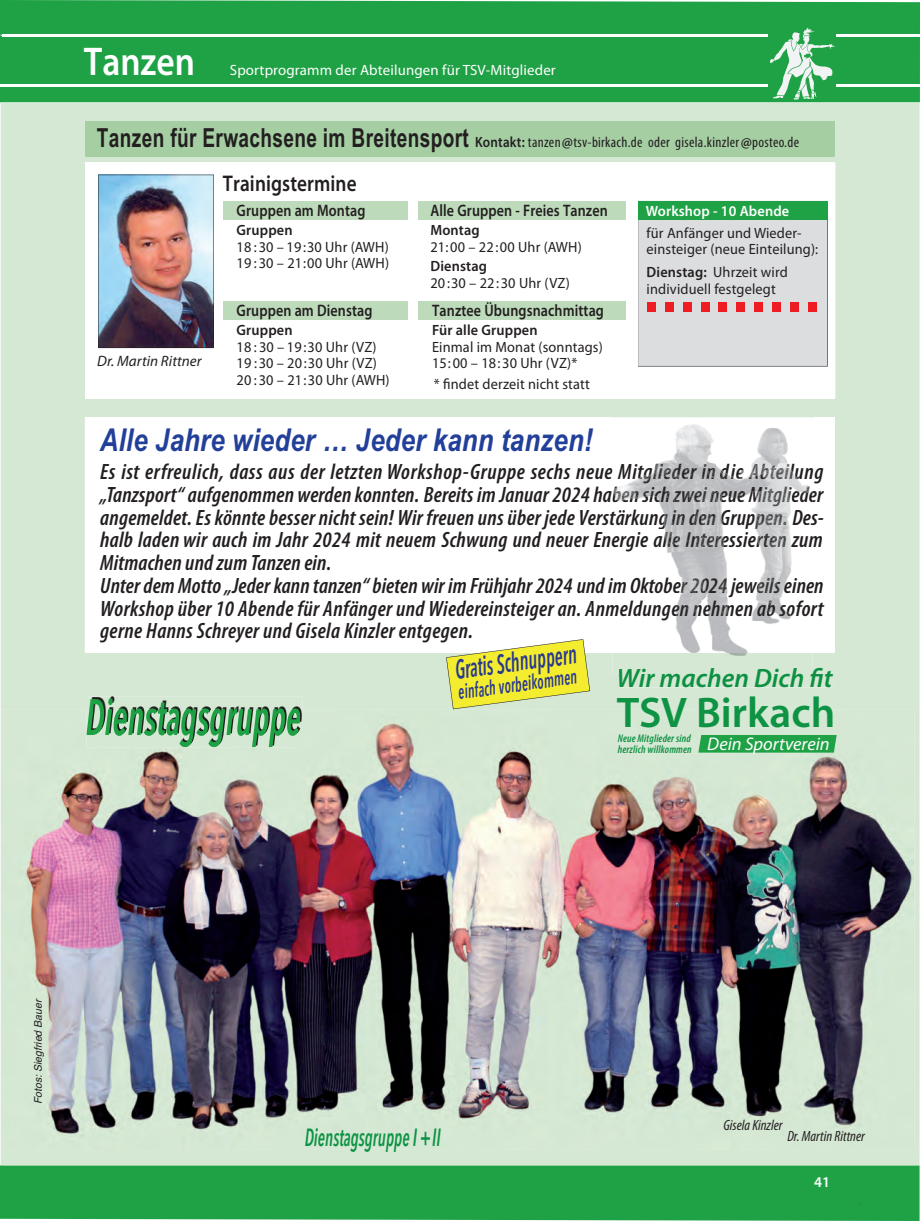
<style>
.page{position:relative;width:920px;height:1221px;background:#fff}
.page>*{position:absolute;margin:0;border:0;box-sizing:border-box;transform-origin:0 0}
.t1{font:italic 600 50.57px "Avenir Next Condensed";color:#231f20;scale:.67 1}
.t2{font:600 43.05px "Myriad Pro";color:#0d9343}
.t3{font:italic 700 31.5px "Arial Narrow";letter-spacing:.005em;color:#223f99}
.t4{font:italic 600 26.78px "Avenir Next Condensed";color:#283890;scale:.67 1}
.t5{font:italic 600 26.6px "Myriad Pro";color:#0d9042}
.t6{font:700 26.25px "Arial Narrow";letter-spacing:.015em;color:#231f20;scale:.89 1}
.t7{font:italic 600 24.68px "Avenir Next Condensed";color:#0d9344;scale:.67 1}
.t8{font:600 22.75px "Myriad Pro";letter-spacing:.005em;color:#231f20;scale:.85 1}
.t9{font:italic 600 condensed 22.22px/22.8px "Myriad Pro";letter-spacing:.01em;color:#231f20}
.t10{font:italic 600 20.3px "Avenir Next Condensed";color:#283890;scale:.67 1}
.t11{font:italic 18.38px "Myriad Pro";color:#fff}
.t12{font:600 16.62px "Myriad Pro";letter-spacing:.01em;color:#231f20;scale:.85 1}
.t13{font:italic 15.05px "Myriad Pro";color:#231f20}
.t14{font:14.88px/16.6px "Myriad Pro";letter-spacing:.01em;color:#231f20;scale:.96 1}
.t15{font:condensed 14.88px "Myriad Pro";letter-spacing:.02em;color:#231f20}
.t16{font:14.88px "Myriad Pro";letter-spacing:.01em;color:#fff}
.t17{font:italic condensed 14.88px "Myriad Pro";color:#231f20}
.t18{font:600 14.88px "Myriad Pro";letter-spacing:.01em;color:#fff;scale:.96 1}
.t19{font:600 14.88px "Myriad Pro";letter-spacing:.01em;color:#fff}
.t20{font:italic 600 condensed 11.2px/10.3px "Myriad Pro";letter-spacing:.015em;color:#0e9043;scale:.96 1}
.t21{font:italic 10.5px "Helvetica";color:#231f20}
.s1{font-weight:600;font-size:40.25px}
.s2{font-weight:600;font-stretch:normal}
.s3{font-weight:600}
.s4{color:#2a2829}
.s5{color:#363536}
.s6{color:#282526}
.s7{color:#454647}
.s8{color:#292627}
.s9{color:#727477}
.s10{color:#525254}
.s11{color:#515153}
.s12{color:#656568}
.s13{color:#5f5f62}
.s14{color:#262324}
.s15{color:#6d6e71}
.s16{color:#343334}
.s17{color:#353435}
.s18{color:#373738}
.s19{color:#2b292a}
.s20{color:#272425}
.s21{color:#4a4b4c}
.s22{color:#545557}
.s23{color:#474849}
.s24{color:#3a393a}
.s25{color:#383839}
.s26{color:#535355}
.s27{color:#414243}
.s28{color:#2c2a2b}
.s29{color:#2f2d2e}
</style>
<div class="page">
<div style="left:0;top:1165px;width:919px;height:55px;background:#1fa245"></div>
<div style="left:0;top:0;width:919px;height:102px;background:#1fa245"></div>
<hr style="left:2px;top:34px;width:917px;height:2px;background:#fff">
<hr style="left:0;top:84px;width:919px;height:3px;background:#fff">
<div style="left:1px;top:102px;width:918px;height:1063px;background:#d5e8d4"></div>
<svg style="left:88px;top:696px;width:214px;height:13px"></svg>
<div style="left:86px;top:698px;width:214px;height:11px;background:#d5e8d4"></div>
<div style="left:619px;top:668px;width:214px;height:19px;background:#d5e8d4"></div>
<div style="left:85px;top:417px;width:749px;height:235px;background:#fff"></div>
<img style="left:0;top:709px;width:914px;height:440px">
<img style="left:86px;top:709px;width:214px;height:38px">
<img style="left:86px;top:719px;width:2px;height:16px">
<img style="left:178px;top:709px;width:2px;height:25px">
<img style="left:88px;top:734px;width:90px;height:1px">
<img style="left:88px;top:709px;width:90px;height:25px">
<div style="left:85px;top:121px;width:750px;height:35px;background:#a5cfa3"></div>
<div style="left:768px;top:27px;width:67px;height:74px;background:#1fa245"></div>
<svg style="left:769px;top:27px;width:65px;height:72px"></svg>
<svg style="left:446px;top:639px;width:144px;height:70px;background:#ecea62"></svg>
<svg style="left:698px;top:734px;width:138px;height:18px;background:#2ca74f"></svg>
<img style="left:612px;top:398px;width:200px;height:276px">
<img style="left:619px;top:668px;width:193px;height:6px">
<img style="left:614px;top:463px;width:75px;height:20px">
<svg style="left:690px;top:468px;width:7px;height:11px"></svg>
<img style="left:701px;top:464px;width:14px;height:15px">
<img style="left:720px;top:463px;width:23px;height:16px">
<img style="left:749px;top:463px;width:63px;height:20px">
<img style="left:612px;top:486px;width:200px;height:20px">
<img style="left:612px;top:509px;width:174px;height:20px">
<img style="left:792px;top:509px;width:20px;height:15px">
<img style="left:612px;top:532px;width:36px;height:19px">
<img style="left:653px;top:532px;width:19px;height:15px">
<svg style="left:672px;top:536px;width:8px;height:11px"></svg>
<img style="left:682px;top:532px;width:104px;height:15px">
<img style="left:791px;top:536px;width:21px;height:11px">
<img style="left:612px;top:577px;width:115px;height:16px">
<img style="left:727px;top:577px;width:85px;height:20px">
<div style="left:85px;top:163px;width:750px;height:235px;background:#fff"></div>
<div style="left:638px;top:220px;width:189px;height:146px;background:#dcdddf"></div>
<div style="left:223px;top:201px;width:184px;height:19px;background:#bddbbb"></div>
<div style="left:418px;top:201px;width:208px;height:19px;background:#bddbbb"></div>
<div style="left:638px;top:201px;width:189px;height:19px;background:#1fa245"></div>
<div style="left:418px;top:301px;width:208px;height:18px;background:#bddbbb"></div>
<img style="left:98px;top:175px;width:116px;height:173px">
<div style="left:646px;top:302px;width:9px;height:9px;background:#ee1d23"></div>
<div style="left:664px;top:302px;width:9px;height:9px;background:#ee1d23"></div>
<div style="left:682px;top:302px;width:9px;height:9px;background:#ee1d23"></div>
<div style="left:700px;top:302px;width:9px;height:9px;background:#ee1d23"></div>
<div style="left:718px;top:302px;width:9px;height:9px;background:#ee1d23"></div>
<div style="left:736px;top:302px;width:9px;height:9px;background:#ee1d23"></div>
<div style="left:754px;top:302px;width:9px;height:9px;background:#ee1d23"></div>
<div style="left:772px;top:302px;width:9px;height:9px;background:#ee1d23"></div>
<div style="left:790px;top:302px;width:9px;height:9px;background:#ee1d23"></div>
<div style="left:808px;top:302px;width:9px;height:9px;background:#ee1d23"></div>
<div style="left:223px;top:301px;width:184px;height:18px;background:#bddbbb"></div>
<p class="t16" style="left:84px;top:64px;width:473px"><span class="s1">Tanzen</span> Sportprogramm der Abteilungen für TSV-Mitglieder</p>
<p class="t6" style="left:97px;top:129px;width:419px">Tanzen für Erwachsene im Breitensport</p>
<p class="t15" style="left:475px;top:137px;width:325px"><span class="s2">Kontakt:</span> tanzen<span class="s2">@</span>tsv-birkach.de oder gisela.kinzler<span class="s2">@</span>posteo.de</p>
<p class="t13" style="left:97px;top:356px;width:106px">Dr. Martin Rittner</p>
<p class="t8" style="left:223px;top:169px;width:159px">Trainigstermine</p>
<p class="t12" style="left:236px;top:200px;width:153px">Gruppen am Montag</p>
<p class="t14" style="left:236px;top:223px;width:160px"><span class="s3">Gruppen<br></span>18 : 30 – 19:30 Uhr (AWH)<br>19 : 30 – 21:00 Uhr (AWH)</p>
<p class="t12" style="left:236px;top:300px;width:161px">Gruppen am Dienstag</p>
<p class="t14" style="left:236px;top:323px;width:161px"><span class="s3">Gruppen<br></span>18 : 30 – 19:30 Uhr (VZ)<br>19 :30 – 20:30 Uhr (VZ)<br>20 : 30 – 21:30 Uhr (AWH)</p>
<p class="t12" style="left:430px;top:201px;width:210px">Alle Gruppen - Freies Tanzen</p>
<p class="t14" style="left:430px;top:223px;width:159px"><span class="s3">Montag<br></span>21: 00 – 22:00 Uhr (AWH)</p>
<p class="t14" style="left:430px;top:259px;width:147px"><span class="s3">Dienstag<br></span>20 :30 – 22:30 Uhr (VZ)</p>
<p class="t12" style="left:432px;top:300px;width:204px">Tanztee Übungsnachmittag</p>
<p class="t14" style="left:432px;top:323px;width:179px"><span class="s3">Für alle Gruppen<br></span>Einmal im Monat (sonntags)<br>15: 00 – 18: 30 Uhr (VZ)*</p>
<p class="t14" style="left:434px;top:377px;width:164px">* findet derzeit nicht statt</p>
<p class="t3" style="left:100px;top:428px;width:494px">Alle Jahre wieder … Jeder kann tanzen!</p>
<p class="t18" style="left:645px;top:202px;width:151px">Workshop - 10 Abende</p>
<p class="t14" style="left:646px;top:225px;width:180px">für Anfänger und Wieder&shy;einsteiger (neue Einteilung):</p>
<p class="t14" style="left:646px;top:265px;width:148px"><span class="s3">Dienstag:</span> Uhrzeit wird individuell festgelegt</p>
<p class="t9" style="left:100px;top:462px;width:725px">Es ist erfreulich, dass aus der letzten Workshop-Gruppe sechs neue Mitgl<span class="s4">ie</span><span class="s5">d</span><span class="s6">er</span> <span class="s7">i</span><span class="s8">n</span> die <span class="s9">A</span><span class="s10">b</span><span class="s11">t</span><span class="s12">e</span><span class="s13">i</span><span class="s14">l</span>ung „Tanzsport“ aufgenommen werden konnten. Bereits im Januar 2024 hab<span class="s15">e</span><span class="s10">n</span> <span class="s4">s</span><span class="s8">i</span><span class="s16">c</span><span class="s6">h</span> <span class="s17">z</span><span class="s4">w</span><span class="s18">e</span><span class="s19">i n</span><span class="s4">e</span><span class="s8">u</span><span class="s6">e M</span><span class="s20">i</span><span class="s21">t</span><span class="s10">g</span><span class="s22">li</span>e<span class="s23">d</span>er angemeldet. Es könnte besser nicht sein! Wir freuen uns über jede Verstärkung <span class="s5">i</span><span class="s17">n</span> <span class="s8">d</span><span class="s6">e</span><span class="s18">n</span> <span class="s24">G</span>rup<span class="s19">p</span><span class="s25">en</span><span class="s18">.</span> Des&shy;halb laden wir auch im Jahr 2024 mit neuem Schwung und neuer Energie al<span class="s25">l</span><span class="s18">e</span> <span class="s4">I</span><span class="s8">nt</span><span class="s5">ere</span>ssier<span class="s5">t</span><span class="s25">e</span><span class="s26">n</span> zum Mitmachen und zum Tanzen ein.<br>Unter dem Motto „Jeder kann tanzen“ bieten wir im Frühjahr 2024 undimOktober <span class="s24">2</span><span class="s27">0</span><span class="s6">2</span><span class="s28">4</span> jewe<span class="s18">i</span><span class="s28">l</span><span class="s5">s</span><span class="s18">e</span>inen Workshop über 10 Abende für Anfänger und Wiedereinsteiger an. Anmeldunge<span class="s19">n</span> <span class="s17">n</span>e<span class="s8">h</span><span class="s29">m</span>en <span class="s20">a</span><span class="s25">b</span> <span class="s6">s</span>ofort gerne Hanns Schreyer und Gisela Kinzler entgegen.</p>
<p class="t1" style="left:87px;top:695px;width:323px">Dienstagsgruppe</p>
<p class="t4" style="left:454px;top:659px;width:184px;rotate:-8deg">Gratis Schnuppern</p>
<p class="t10" style="left:457px;top:684px;width:180px;rotate:-8deg">einfach vorbeikommen</p>
<p class="t5" style="left:616px;top:668px;width:217px">Wir machen Dich fit</p>
<p class="t2" style="left:616px;top:686px;width:220px">TSV Birkach</p>
<p class="t11" style="left:707px;top:737px;width:124px">Dein Sportverein</p>
<p class="t20" style="left:617px;top:734px;width:79px">Neue Mitglieder sind herzlich willkommen</p>
<p class="t21" style="left:34px;top:1104px;width:107px;rotate:-90deg">Fotos: Siegfried Bauer</p>
<p class="t7" style="left:305px;top:1127px;width:204px">Dienstagsgruppe I +II</p>
<p class="t17" style="left:723px;top:1116px;width:60px">Gisela Kinzler</p>
<p class="t17" style="left:787px;top:1127px;width:79px">Dr. Martin Rittner</p>
<p class="t19" style="left:814px;top:1172px;width:17px">41</p>
</div>
